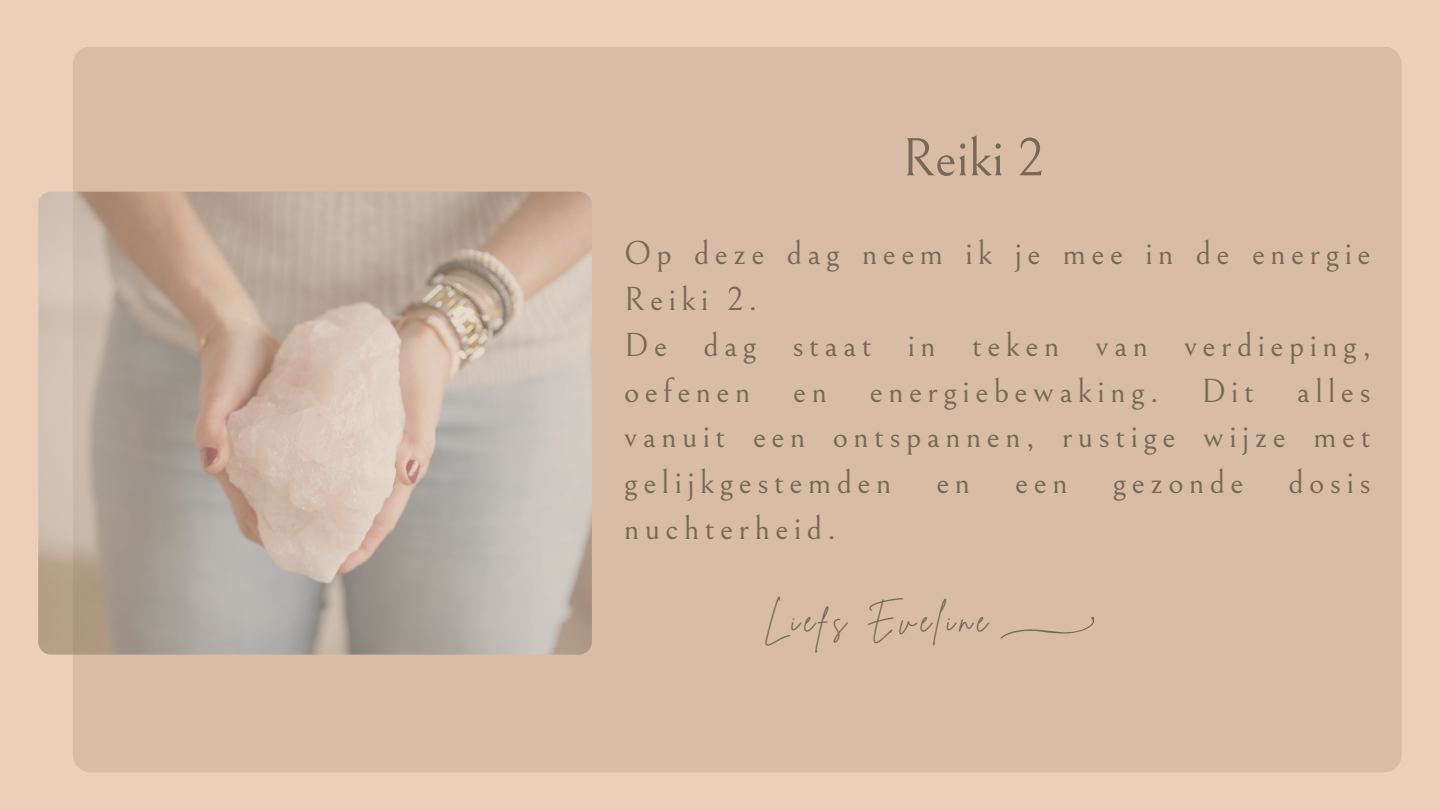
<style>
.page{position:relative;width:1440px;height:810px;background:#ebcfba}
.page>*{position:absolute;margin:0;border:0;box-sizing:border-box;transform-origin:0 0}
.t1{font:54px "Bellefair";color:#776956}
.t2{font:33px/45.8px "Bellefair";letter-spacing:.165em;color:#776956}
.t3{font:33px "Brittany Signature";letter-spacing:.165em;color:#776956}
</style>
<div class="page">
<div style="left:73px;top:47px;width:1329px;height:726px;background:#d8bca5"></div>
<img style="left:38px;top:192px;width:554px;height:462px;border-radius:13px">
<svg style="left:1001px;top:617px;width:93px;height:22px;background:#d1b69f"></svg>
<p class="t1" style="left:902px;top:128px;width:144px">Reiki 2</p>
<h1 class="t2" style="left:624px;top:231px;width:748px">Op deze dag neem ik je mee in de energie<br>Reiki 2.</h1>
<p class="t2" style="left:624px;top:323px;width:748px">De dag staat in teken van verdieping, oefenen</p>
<p class="t2" style="left:624px;top:369px;width:748px;text-align:justify;text-indent:672px">alles vanuit een ontspannen, rustige wijze met gelijkgestemden</p>
<p class="t2" style="left:870px;top:369px;width:290px">energiebewaking.</p>
<p class="t2" style="left:1201px;top:369px;width:54px">Dit</p>
<p class="t2" style="left:793px;top:369px;width:35px">en</p>
<p class="t2" style="left:1113px;top:461px;width:132px">gezonde</p>
<p class="t2" style="left:1289px;top:461px;width:84px">dosis</p>
<p class="t2" style="left:936px;top:461px;width:35px">en</p>
<p class="t2" style="left:1015px;top:461px;width:54px">een</p>
<p class="t2" style="left:624px;top:506px;width:213px">nuchterheid.</p>
<p class="t3" style="left:764px;top:599px;width:225px">Liefs Eveline</p>
</div>
